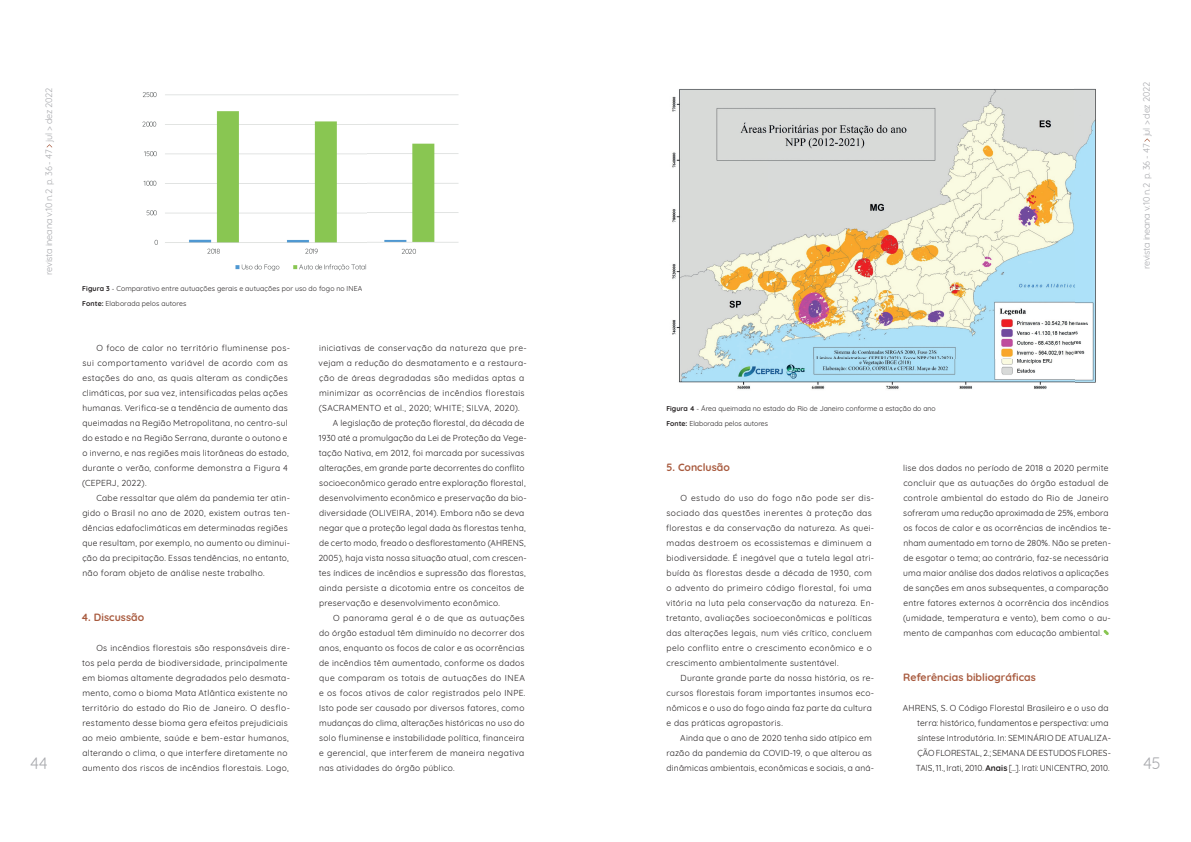
<style>
.page{position:relative;width:1191px;height:842px;background:#fff}
.page>*{position:absolute;margin:0;border:0;box-sizing:border-box;transform-origin:0 0}
.t1{font:16.1px "Quicksand";color:#a8a9ad}
.t2{font:700 10.5px "Quicksand";letter-spacing:.005em;color:#a85a3e}
.t3{font:9.1px "Quicksand";letter-spacing:-.025em;color:#a8a9ad}
.t4{font:8.5px/15px "Quicksand";letter-spacing:.03em;color:#231f20}
.t5{font:8.5px/15px "Quicksand";letter-spacing:.01em;color:#231f20}
.t6{font:8.5px "Quicksand";letter-spacing:.05em;color:#231f20}
.t7{font:7px/15px "Quicksand";color:#231f20}
.s1{font-weight:700}
</style>
<div class="page">
<svg style="left:1144px;top:138px;width:6px;height:4px"></svg>
<img style="left:672px;top:88px;width:424px;height:302px">
<svg style="left:1103px;top:630px;width:5px;height:5px"></svg>
<img style="left:142px;top:92px;width:317px;height:179px">
<p class="t3" style="left:42px;top:275px;width:188px;rotate:-90deg">revista ineana v.10 n.2 p. 36 - 47 jul &gt; dez 2022</p>
<p class="t7" style="left:82px;top:280px;width:282px"><span class="s1">Figura 3</span> - Comparativo entre autuações gerais e autuações por uso do fogo no INEA<br><span class="s1">Fonte:</span> Elaborada pelos autores</p>
<p class="t3" style="left:1139px;top:269px;width:188px;rotate:-90deg">revista ineana v.10 n.2 p. 36 - 47 jul &gt; dez 2022</p>
<p class="t4" style="left:82px;top:340px;width:209px;text-indent:14px">O foco de calor no território fluminense pos&shy;sui comportamento variável de acordo com as estações do ano, as quais alteram as condições climáticas, por sua vez, intensificadas pelas ações humanas. Verifica-se a tendência de aumento das queimadas na Região Metropolitana, no centro-sul do estado e na Região Serrana, durante o outono e o inverno, e nas regiões mais litorâneas do estado, durante o verão, conforme demonstra a Figura 4 (CEPERJ, 2022).</p>
<p class="t4" style="left:82px;top:490px;width:209px;text-indent:14px">Cabe ressaltar que além da pandemia ter atin&shy;gido o Brasil no ano de 2020, existem outras ten&shy;dências edafoclimáticas em determinadas regiões que resultam, por exemplo, no aumento ou diminui&shy;ção da precipitação. Essas tendências, no entanto, não foram objeto de análise neste trabalho.</p>
<p class="t2" style="left:81px;top:609px;width:65px">4. Discussão</p>
<p class="t4" style="left:82px;top:640px;width:209px;text-indent:14px">Os incêndios florestais são responsáveis dire&shy;tos pela perda de biodiversidade, principalmente em biomas altamente degradados pelo desmata&shy;mento, como o bioma Mata Atlântica existente no território do estado do Rio de Janeiro. O desflo&shy;restamento desse bioma gera efeitos prejudiciais ao meio ambiente, saúde e bem-estar humanos, alterando o clima, o que interfere diretamente no aumento dos riscos de incêndios florestais. Logo,</p>
<p class="t4" style="left:319px;top:340px;width:209px">iniciativas de conservação da natureza que pre-</p>
<p class="t4" style="left:319px;top:355px;width:210px">vejam a redução do desmatamento e a restaura-</p>
<p class="t4" style="left:319px;top:370px;width:207px">ção de áreas degradadas são medidas aptas a</p>
<p class="t4" style="left:319px;top:385px;width:207px">minimizar as ocorrências de incêndios florestais</p>
<p class="t4" style="left:319px;top:400px;width:202px">(SACRAMENTO et al., 2020; WHITE; SILVA, 2020).</p>
<p class="t4" style="left:333px;top:415px;width:193px">A legislação de proteção florestal, da década de</p>
<p class="t4" style="left:319px;top:430px;width:209px">1930 até a promulgação da Lei de Proteção da Vege-</p>
<p class="t4" style="left:319px;top:445px;width:207px">tação Nativa, em 2012, foi marcada por sucessivas</p>
<p class="t4" style="left:319px;top:460px;width:207px">alterações, em grande parte decorrentes do conflito</p>
<p class="t4" style="left:319px;top:475px;width:208px">socioeconômico gerado entre exploração florestal,</p>
<p class="t4" style="left:319px;top:490px;width:209px">desenvolvimento econômico e preservação da bio-</p>
<p class="t4" style="left:319px;top:505px;width:207px">diversidade (OLIVEIRA, 2014). Embora não se deva</p>
<p class="t4" style="left:319px;top:520px;width:208px">negar que a proteção legal dada às florestas tenha,</p>
<p class="t4" style="left:319px;top:535px;width:208px">de certo modo, freado o desflorestamento (AHRENS,</p>
<p class="t4" style="left:318px;top:550px;width:210px">2005), haja vista nossa situação atual, com crescen-</p>
<p class="t4" style="left:319px;top:565px;width:208px">tes índices de incêndios e supressão das florestas,</p>
<p class="t4" style="left:319px;top:580px;width:207px">ainda persiste a dicotomia entre os conceitos de</p>
<p class="t4" style="left:319px;top:595px;width:182px">preservação e desenvolvimento econômico.</p>
<p class="t6" style="left:333px;top:611px;width:193px">O panorama geral é o de que as autuações</p>
<p class="t4" style="left:319px;top:625px;width:207px">do órgão estadual têm diminuído no decorrer dos</p>
<p class="t4" style="left:319px;top:640px;width:207px">anos, enquanto os focos de calor e as ocorrências</p>
<p class="t4" style="left:319px;top:655px;width:207px">de incêndios têm aumentado, conforme os dados</p>
<p class="t6" style="left:319px;top:671px;width:207px">que comparam os totais de autuações do INEA</p>
<p class="t4" style="left:319px;top:685px;width:208px">e os focos ativos de calor registrados pelo INPE.</p>
<p class="t4" style="left:319px;top:700px;width:207px">Isto pode ser causado por diversos fatores, como</p>
<p class="t4" style="left:319px;top:715px;width:207px">mudanças do clima, alterações históricas no uso do</p>
<p class="t4" style="left:319px;top:730px;width:207px">solo fluminense e instabilidade política, financeira</p>
<p class="t4" style="left:319px;top:745px;width:207px">e gerencial, que interferem de maneira negativa</p>
<p class="t4" style="left:319px;top:760px;width:137px">nas atividades do órgão público.</p>
<p class="t7" style="left:666px;top:400px;width:271px"><span class="s1">Figura 4</span> - Área queimada no estado do Rio de Janeiro conforme a estação do ano<br><span class="s1">Fonte:</span> Elaborada pelos autores</p>
<p class="t2" style="left:666px;top:459px;width:65px">5. Conclusão</p>
<p class="t4" style="left:666px;top:490px;width:210px;text-indent:15px">O estudo do uso do fogo não pode ser dis&shy;sociado das questões inerentes à proteção das florestas e da conservação da natureza. As quei&shy;madas destroem os ecossistemas e diminuem a biodiversidade. É inegável que a tutela legal atri&shy;buída às florestas desde a década de 1930, com o advento do primeiro código florestal, foi uma vitória na luta pela conservação da natureza. En&shy;tretanto, avaliações socioeconômicas e políticas das alterações legais, num viés crítico, concluem pelo conflito entre o crescimento econômico e o crescimento ambientalmente sustentável.</p>
<p class="t4" style="left:666px;top:670px;width:209px;text-indent:14px">Durante grande parte da nossa história, os re&shy;cursos florestais foram importantes insumos eco&shy;nômicos e o uso do fogo ainda faz parte da cultura e das práticas agropastoris.</p>
<p class="t4" style="left:666px;top:730px;width:209px;text-indent:14px">Ainda que o ano de 2020 tenha sido atípico em razão da pandemia da COVID-19, o que alterou as dinâmicas ambientais, econômicas e sociais, a aná-</p>
<p class="t4" style="left:903px;top:460px;width:209px">lise dos dados no período de 2018 a 2020 permite concluir que as autuações do órgão estadual de controle ambiental do estado do Rio de Janeiro sofreram uma redução aproximada de 25%, embora os focos de calor e as ocorrências de incêndios te&shy;nham aumentado em torno de 280%. Não se preten&shy;de esgotar o tema; ao contrário, faz-se necessária uma maior análise dos dados relativos a aplicações de sanções em anos subsequentes, a comparação entre fatores externos à ocorrência dos incêndios (umidade, temperatura e vento), bem como o au&shy;mento de campanhas com educação ambiental.</p>
<p class="t2" style="left:903px;top:669px;width:134px">Referências bibliográficas</p>
<p class="t5" style="left:916px;top:700px;width:196px;text-indent:-13px">AHRENS, S. O Código Florestal Brasileiro e o uso da terra: histórico, fundamentos e perspectiva: uma síntese Introdutória. In: SEMINÁRIO DE ATUALIZA-ÇÃO FLORESTAL, 2.; SEMANA DE ESTUDOS FLORES-TAIS, 11., Irati, 2010. <span class="s1">Anais</span> [...]. Irati: UNICENTRO, 2010.</p>
<h1 class="t1" style="left:30px;top:751px;width:19px">44</h1>
<h1 class="t1" style="left:1143px;top:751px;width:19px">45</h1>
</div>
